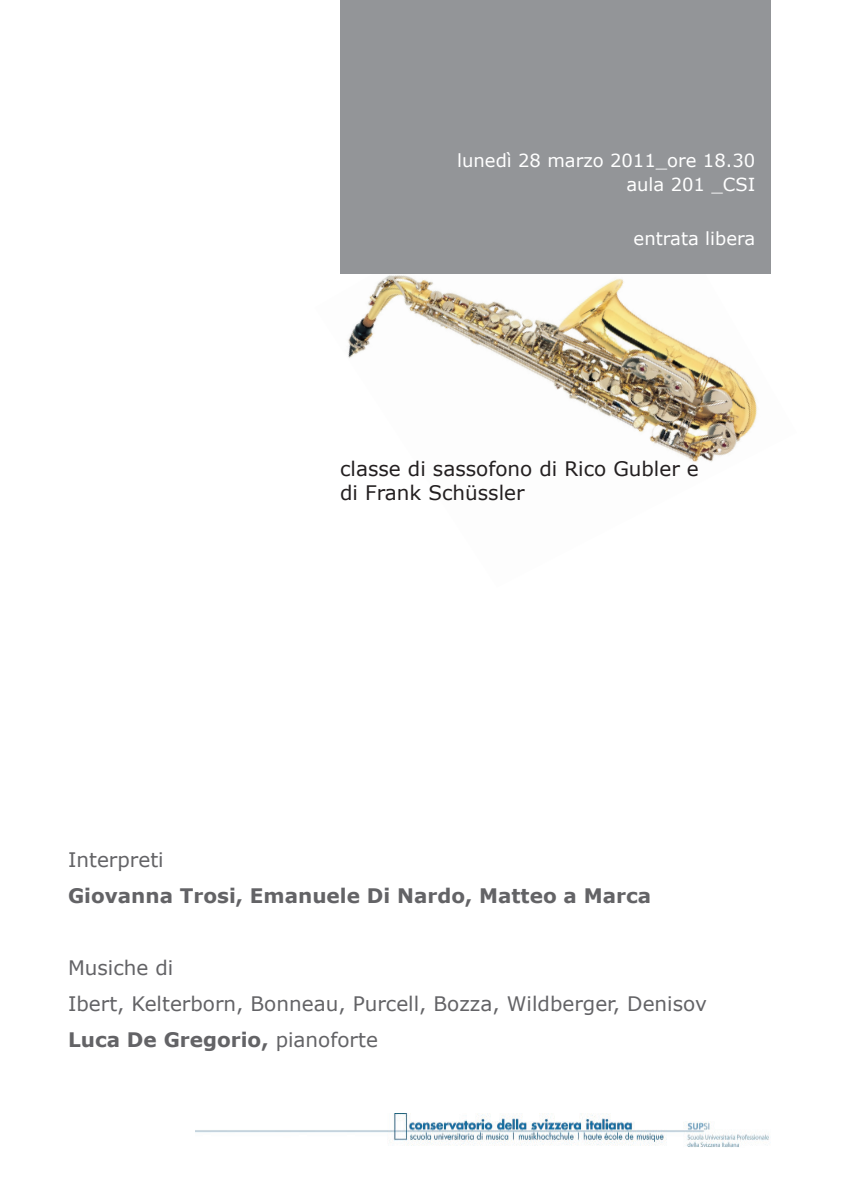
<style>
.page{position:relative;width:842px;height:1191px;background:#fff}
.page>*{position:absolute;margin:0;border:0;box-sizing:border-box;transform-origin:0 0}
.t1{font:20px/36px "Verdana";color:#636366}
.t2{font:20px/24px "Verdana";color:#231f20}
.t3{font:700 20px "Verdana";color:#636366}
.t4{font:18px/24px "Verdana";color:#fff;text-align:right}
.s1{font-weight:700}
</style>
<div class="page">
<img style="left:348px;top:275px;width:409px;height:187px">
<div style="left:340px;top:0;width:431px;height:274px;background:#939598"></div>
<img style="left:195px;top:1113px;width:574px;height:34px">
<p class="t4" style="left:457px;top:148px;width:300px">lunedì 28 marzo 2011_ore 18.30 aula 201 _CSI</p>
<p class="t4" style="left:634px;top:225px;width:123px">entrata libera</p>
<p class="t2" style="left:340px;top:456px;width:360px">classe di sassofono di Rico Gubler e di Frank Schüssler</p>
<p class="t1" style="left:68px;top:841px;width:97px">Interpreti</p>
<p class="t3" style="left:68px;top:883px;width:585px">Giovanna Trosi, Emanuele Di Nardo, Matteo a Marca</p>
<p class="t1" style="left:68px;top:949px;width:640px">Musiche di<br>Ibert, Kelterborn, Bonneau, Purcell, Bozza, Wildberger, Denisov<br><span class="s1">Luca De Gregorio,</span> pianoforte</p>
</div>
